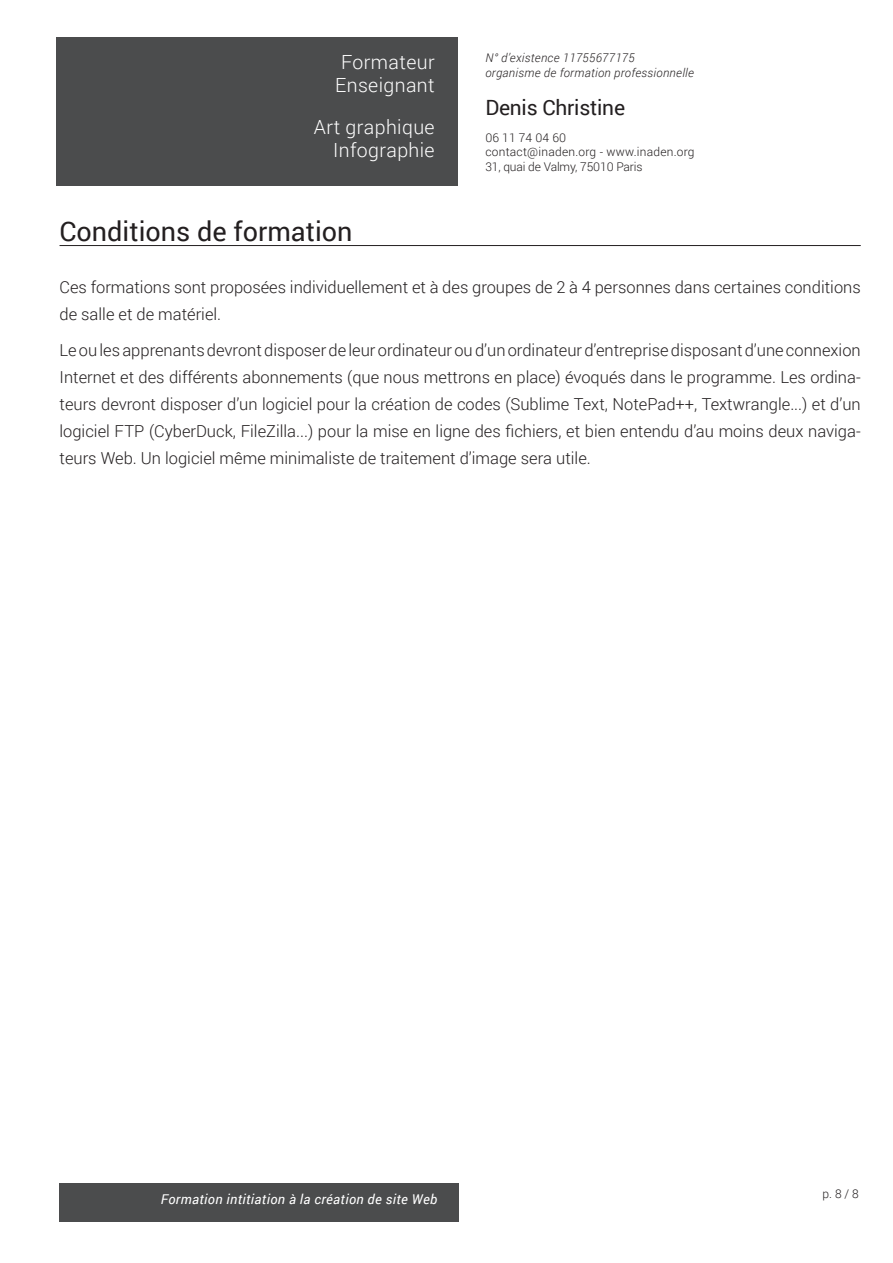
<style>
.page{position:relative;width:893px;height:1263px;background:#fff}
.page>*{position:absolute;margin:0;border:0;box-sizing:border-box;transform-origin:0 0}
.titre1{font:27px "Roboto";color:#231f20}
.t1{font:21px "Roboto";letter-spacing:-.01em;color:#231f20}
.t2{font:300 19.5px/23px "Roboto";letter-spacing:.02em;color:#fff;text-align:center}
.t3{font:300 16.5px/27px "Roboto";color:#231f20}
.t4{font:italic 13.5px "Roboto";letter-spacing:.025em;color:#fff}
.t5{font:300 12px/14.4px "Roboto";letter-spacing:.01em;color:#231f20}
.t6{font:italic 300 12px/15px "Roboto";letter-spacing:.025em;color:#231f20}
</style>
<div class="page">
<div style="left:60px;top:1183px;width:399px;height:38px;background:#4b4c4d"></div>
<div style="left:57px;top:37px;width:401px;height:149px;background:#4b4c4d"></div>
<hr style="left:60px;top:245px;width:801px;height:1px;background:#231f20">
<p class="t2" style="left:335px;top:50px;width:101px">Formateur<br>Enseignant</p>
<p class="t2" style="left:314px;top:115px;width:122px;text-align:right">Art graphique<br>Infographie</p>
<p class="t6" style="left:485px;top:49px;width:210px">N° d’existence 11755677175<br>organisme de formation professionnelle</p>
<p class="t1" style="left:485px;top:92px;width:141px">Denis Christine</p>
<p class="t5" style="left:485px;top:130px;width:211px">06 11 74 04 60<br>contact@inaden.org - www.inaden.org<br>31, quai de Valmy, 75010 Paris</p>
<p class="titre1" style="left:60px;top:212px;width:295px">Conditions de formation</p>
<p class="t3" style="left:60px;top:273px;width:803px">Ces formations sont proposées individuellement et à des groupes de 2 à 4 personnes dans certaines conditions de salle et de matériel.</p>
<p class="t3" style="left:60px;top:336px;width:803px;text-align:justify">Le ou les apprenants devront disposer de leur ordinateur ou d’un ordinateur d’entreprise disposant d’une connexion Internet et des différents abonnements (que nous mettrons en place) évoqués dans le programme. Les ordina&shy;teurs devront disposer d’un logiciel pour la création de codes (Sublime Text, NotePad++, Textwrangle...) et d’un logiciel FTP (CyberDuck, FileZilla...) pour la mise en ligne des fichiers, et bien entendu d’au moins deux naviga&shy;teurs Web. Un logiciel même minimaliste de traitement d’image sera utile.</p>
<p class="t4" style="left:161px;top:1190px;width:278px">Formation intitiation à la création de site Web</p>
<p class="t5" style="left:823px;top:1186px;width:38px">p. 8 / 8</p>
</div>
